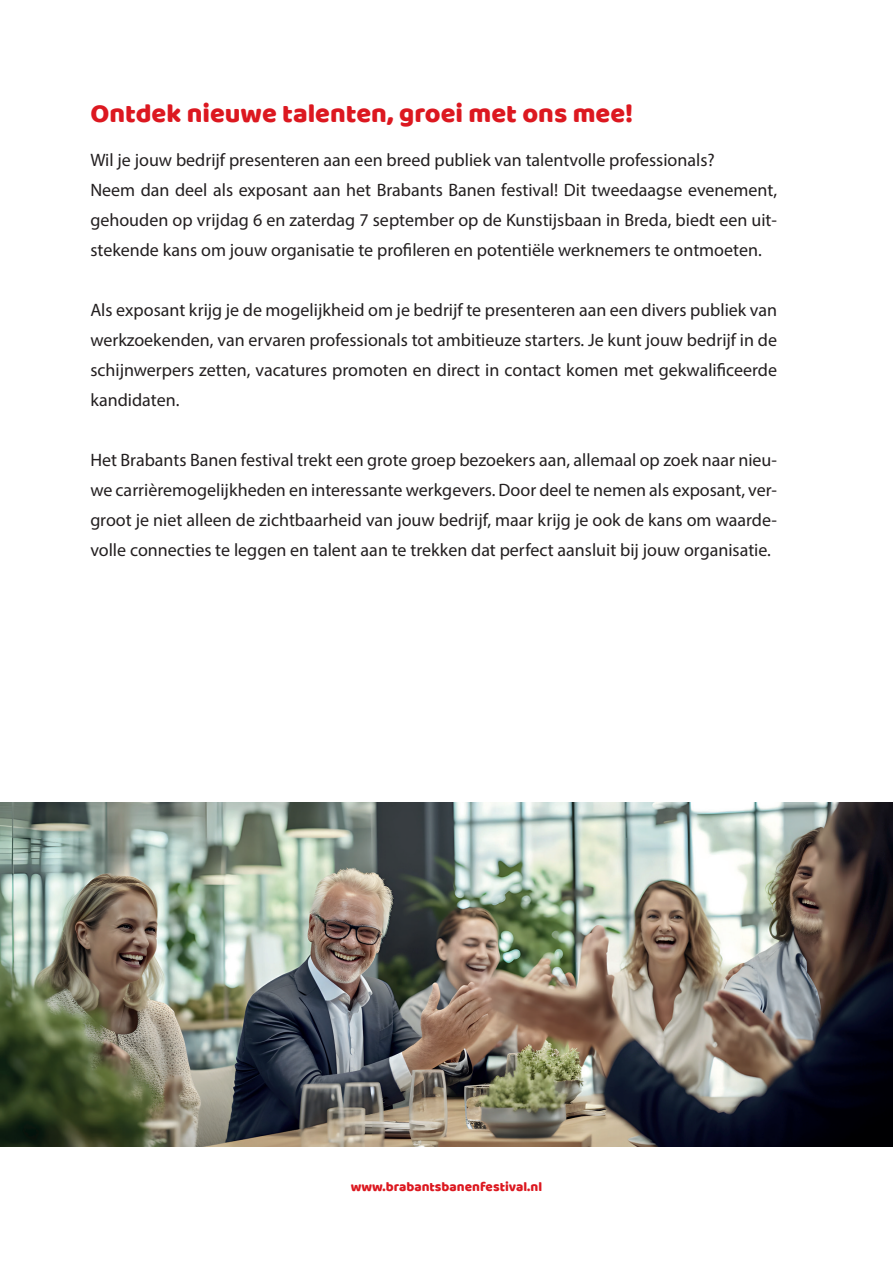
<style>
.page{position:relative;width:893px;height:1263px;background:#fff}
.page>*{position:absolute;margin:0;border:0;box-sizing:border-box;transform-origin:0 0}
.t1{font:27px "Baloo";color:#dc1820}
.t2{font:18px/30px "Myriad Pro";color:#231f20;text-align:justify}
.t3{font:13.5px "Baloo";color:#dc1820}
</style>
<div class="page">
<img style="left:0;top:802px;width:893px;height:345px">
<h1 class="t1" style="left:90px;top:97px;width:544px">Ontdek nieuwe talenten, groei met ons mee!</h1>
<p class="t2" style="left:90px;top:144px;width:688px;text-align:left">Wil je jouw bedrijf presenteren aan een breed publiek van talentvolle professionals?<br>Neem dan deel als exposant aan het Brabants Banen festival! Dit tweedaagse evenement, gehouden op vrijdag 6 en zaterdag 7 september op de Kunstijsbaan in Breda, biedt een uit&shy;stekende kans om jouw organisatie te profileren en potentiële werknemers te ontmoeten.</p>
<p class="t2" style="left:90px;top:294px;width:688px">Als exposant krijg je de mogelijkheid om je bedrijf te presenteren aan een divers publiek van werkzoekenden, van ervaren professionals tot ambitieuze starters. Je kunt jouw bedrijf in de schijnwerpers zetten, vacatures promoten en direct in contact komen met gekwalificeerde kandidaten.</p>
<p class="t2" style="left:90px;top:444px;width:688px">Het Brabants Banen festival trekt een grote groep bezoekers aan, allemaal op zoek naar nieu&shy;we carrièremogelijkheden en interessante werkgevers. Door deel te nemen als exposant, ver&shy;groot je niet alleen de zichtbaarheid van jouw bedrijf, maar krijg je ook de kans om waarde&shy;volle connecties te leggen en talent aan te trekken dat perfect aansluit bij jouw organisatie.</p>
<p class="t3" style="left:351px;top:1178px;width:193px">www.brabantsbanenfestival.nl</p>
</div>
